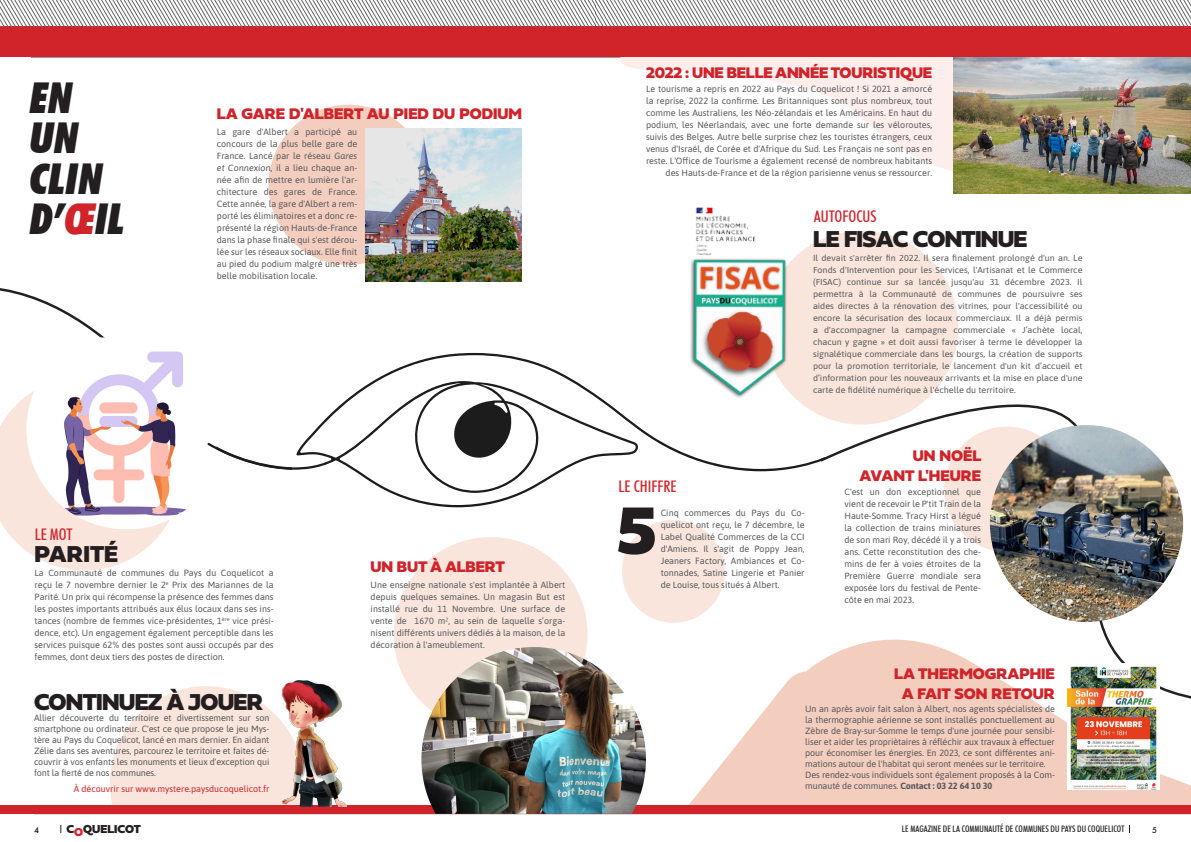
<style>
.page{position:relative;width:1191px;height:842px;background:#fff}
.page>*{position:absolute;margin:0;border:0;box-sizing:border-box;transform-origin:0 0}
.t1{font:70px "Fieldwork Geo Black";color:#231f20}
.t2{font:italic 900 condensed 42.5px "Futura BT";color:#231f20}
.t3{font:24px "Fieldwork Geo Black";letter-spacing:-.03em;color:#231f20}
.t4{font:16px "Fieldwork Geo Black";color:#d1232a}
.t5{font:500 condensed 16px "Futura BT";color:#d1232a}
.t6{font:12px "Fieldwork Geo Black";color:#231f20}
.t7{font:9px/12px "Asap";color:#57585a;text-align:justify}
.t8{font:500 condensed 9px "Futura BT";color:#231f20}
.t9{font:9px "Asap";color:#d1232a}
.t10{font:8.6px/12px "Asap";color:#57585a;text-align:justify;scale:1.04 1}
.t11{font:500 8px "Futura";color:#231f20}
.s1{color:#d1232a}
.s2{font-style:italic}
.s3{font-weight:700}
</style>
<div class="page">
<div style="left:622px;top:520px;width:103px;height:103px;background:#f9e5dc;border-radius:50%"></div>
<svg style="left:0;top:288px;width:104px;height:49px"></svg>
<svg style="left:110px;top:686px;width:169px;height:119px;background:#f9e8e0"></svg>
<hr style="left:31px;top:57px;width:1160px;height:1px;background:#231f20">
<svg style="left:685px;top:663px;width:506px;height:143px;fill:#f3cdbe"></svg>
<div style="left:0;top:27px;width:1191px;height:30px;background:#d1232a"></div>
<div style="left:0;top:806px;width:1191px;height:8px;background:#d1232a"></div>
<svg style="left:0;top:0;width:1190px;height:27px"></svg>
<div style="left:268px;top:105px;width:161px;height:160px;background:#f3cdbe;border-radius:50%"></div>
<svg style="left:611px;top:57px;width:462px;height:137px"></svg>
<div style="left:764px;top:231px;width:194px;height:193px;background:#f9e5dc;border-radius:50%"></div>
<div style="left:394px;top:537px;width:193px;height:194px;background:#f9e5dc;border-radius:50%"></div>
<svg style="left:0;top:396px;width:164px;height:174px"></svg>
<img style="left:690px;top:207px;width:100px;height:146px">
<img style="left:421px;top:647px;width:225px;height:167px">
<img style="left:26px;top:337px;width:161px;height:192px">
<svg style="left:818px;top:360px;width:373px;height:342px"></svg>
<img style="left:953px;top:57px;width:238px;height:136px">
<svg style="left:207px;top:353px;width:618px;height:154px"></svg>
<img style="left:990px;top:425px;width:193px;height:197px">
<img style="left:366px;top:128px;width:156px;height:153px">
<img style="left:1067px;top:663px;width:92px;height:127px">
<img style="left:279px;top:680px;width:70px;height:126px">
<p class="t2" style="left:30px;top:72px;width:44px">EN</p>
<p class="t2" style="left:30px;top:112px;width:50px">UN</p>
<p class="t2" style="left:30px;top:153px;width:75px">CLIN</p>
<p class="t2" style="left:30px;top:193px;width:96px">D’<span class="s1">Œ</span>IL</p>
<p class="t4" style="left:217px;top:99px;width:307px">LA GARE D'ALBERT AU PIED DU PODIUM</p>
<p class="t7" style="left:217px;top:125px;width:142px">La gare d'Albert a participé au concours de la plus belle gare de France. Lancé par le réseau <span class="s2">Gares et Connexion</span>, il a lieu chaque an&shy;née afin de mettre en lumière l'ar&shy;chitecture des gares de France.<br>Cette année, la gare d'Albert a rem&shy;porté les éliminatoires et a donc re&shy;présenté la région Hauts-de-France dans la phase finale qui s'est dérou&shy;lée sur les réseaux sociaux. Elle finit au pied du podium malgré une très belle mobilisation locale.</p>
<p class="t5" style="left:35px;top:525px;width:39px">LE MOT</p>
<p class="t3" style="left:35px;top:532px;width:85px">PARITÉ</p>
<p class="t7" style="left:35px;top:566px;width:241px">La Communauté de communes du Pays du Coquelicot a reçu le 7 novembre dernier le 2<sup>e</sup> Prix des Mariannes de la Parité. Un prix qui récompense la présence des femmes dans les postes importants attribués aux élus locaux dans ses ins&shy;tances (nombre de femmes vice-présidentes, 1<sup>ère</sup> vice prési&shy;dence, etc). Un engagement également perceptible dans les services puisque 62% des postes sont aussi occupés par des femmes, dont deux tiers des postes de direction.</p>
<p class="t3" style="left:34px;top:681px;width:231px">CONTINUEZ À JOUER</p>
<p class="t7" style="left:34px;top:712px;width:237px;line-height:11px">Allier découverte du territoire et divertissement sur son smartphone ou ordinateur. C'est ce que propose le jeu Mys&shy;tère au Pays du Coquelicot, lancé en mars dernier. En aidant Zélie dans ses aventures, parcourez le territoire et faites dé&shy;couvrir à vos enfants les monuments et lieux d'exception qui font la fierté de nos communes.</p>
<p class="t9" style="left:74px;top:783px;width:197px">À découvrir sur www.mystere.paysducoquelicot.fr</p>
<p class="t4" style="left:371px;top:552px;width:136px">UN BUT À ALBERT</p>
<p class="t7" style="left:371px;top:578px;width:196px">Une enseigne nationale s'est implantée à Albert depuis quelques semaines. Un magasin But est installé rue du 11 Novembre. Une surface de vente de 1670 m², au sein de laquelle s’orga&shy;nisent différents univers dédiés à la maison, de la décoration à l'ameublement.</p>
<p class="t4" style="left:646px;top:58px;width:288px">2022 : UNE BELLE ANNÉE TOURISTIQUE</p>
<p class="t7" style="left:646px;top:82px;width:288px;text-align:right">Le tourisme a repris en 2022 au Pays du Coquelicot ! Si 2021 a amorcé la reprise, 2022 la confirme. Les Britanniques sont plus nombreux, tout comme les Australiens, les Néo-zélandais et les Américains. En haut du podium, les Néerlandais, avec une forte demande sur les véloroutes, suivis des Belges. Autre belle surprise chez les touristes étrangers, ceux venus d'Israël, de Corée et d'Afrique du Sud. Les Français ne sont pas en reste. L'Office de Tourisme a également recensé de nombreux habitants des Hauts-de-France et de la région parisienne venus se ressourcer.</p>
<p class="t5" style="left:813px;top:206px;width:64px">AUTOFOCUS</p>
<p class="t3" style="left:813px;top:217px;width:216px">LE FISAC CONTINUE</p>
<p class="t10" style="left:813px;top:252px;width:261px">Il devait s'arrêter fin 2022. Il sera finalement prolongé d'un an. Le Fonds d'Intervention pour les Services, l'Artisanat et le Commerce (FISAC) continue sur sa lancée jusqu'au 31 décembre 2023. Il permettra à la Communauté de communes de poursuivre ses aides directes à la rénovation des vitrines, pour l'accessibilité ou encore la sécurisation des locaux commerciaux. Il a déjà permis a d'accompagner la campagne commerciale « J’achète local, chacun y gagne » et doit aussi favoriser à terme le développer la signalétique commerciale dans les bourgs, la création de supports pour la promotion territoriale, le lancement d'un kit d’accueil et d’information pour les nouveaux arrivants et la mise en place d'une carte de fidélité numérique à l'échelle du territoire.</p>
<p class="t5" style="left:618px;top:477px;width:60px">LE CHIFFRE</p>
<p class="t1" style="left:617px;top:467px;width:41px">5</p>
<p class="t7" style="left:660px;top:506px;width:145px">Cinq commerces du Pays du Co&shy;quelicot ont reçu, le 7 décembre, le Label Qualité Commerces de la CCI d'Amiens. Il s'agit de Poppy Jean, Jeaners Factory, Ambiances et Co&shy;tonnades, Satine Lingerie et Panier de Louise, tous situés à Albert.</p>
<p class="t4" style="left:913px;top:442px;width:70px">UN NOËL</p>
<p class="t4" style="left:859px;top:461px;width:123px">AVANT L'HEURE</p>
<p class="t7" style="left:844px;top:485px;width:138px">C'est un don exceptionnel que vient de recevoir le P'tit Train de la Haute-Somme. Tracy Hirst a légué la collection de trains miniatures de son mari Roy, décédé il y a trois ans. Cette reconstitution des che&shy;mins de fer à voies étroites de la Première Guerre mondiale sera exposée lors du festival de Pente&shy;côte en mai 2023.</p>
<p class="t4" style="left:894px;top:659px;width:162px">LA THERMOGRAPHIE</p>
<p class="t4" style="left:901px;top:679px;width:155px">A FAIT SON RETOUR</p>
<p class="t7" style="left:805px;top:702px;width:251px;line-height:11px">Un an après avoir fait salon à Albert, nos agents spécialistes de la thermographie aérienne se sont installés ponctuellement au Zèbre de Bray-sur-Somme le temps d'une journée pour sensibi&shy;liser et aider les propriètaires à réfléchir aux travaux à effectuer pour économiser les énergies. En 2023, ce sont différentes ani&shy;mations autour de l'habitat qui seront menées sur le territoire.</p>
<p class="t7" style="left:805px;top:768px;width:251px;line-height:11px">Des rendez-vous individuels sont également proposés à la Com&shy;munauté de communes. <span class="s3">Contact : 03 22 64 10 30</span></p>
<p class="t11" style="left:34px;top:824px;width:6px">4</p>
<h3 class="t6" style="left:66px;top:818px;width:76px">C<span class="s1">O</span>QUELICOT</h3>
<p class="t8" style="left:902px;top:823px;width:224px">LE MAGAZINE DE LA COMMUNAUTÉ DE COMMUNES DU PAYS DU COQUELICOT</p>
<p class="t11" style="left:1152px;top:824px;width:6px">5</p>
</div>
